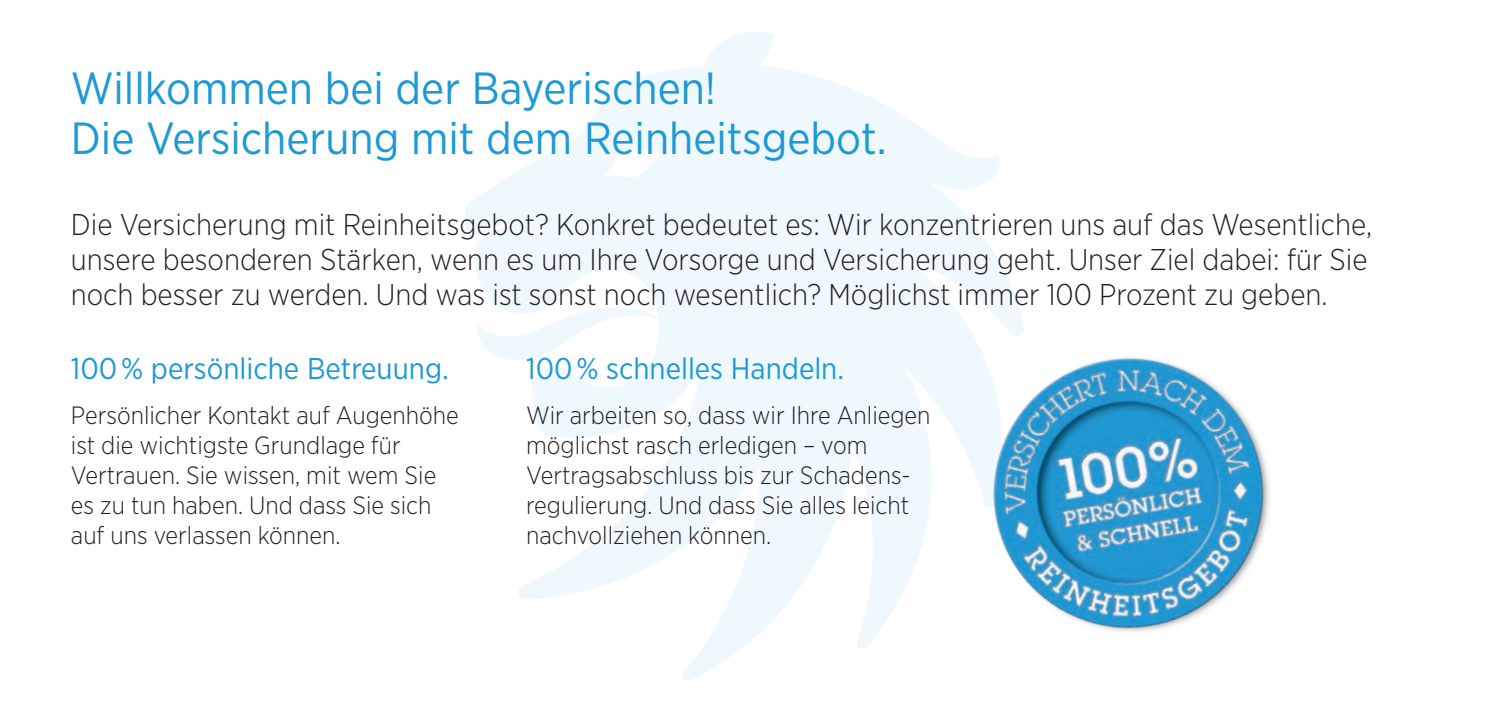
<style>
.page{position:relative;width:1489px;height:709px;background:#fff}
.page>*{position:absolute;margin:0;border:0;box-sizing:border-box;transform-origin:0 0}
.t1{font:45px/50px "Gotham Narrow";color:#1d99d6}
.t2{font:300 30px/35px "Gotham Narrow";color:#231f20}
.t3{font:30px "Gotham Narrow";color:#1d99d6}
.t4{font:300 25px/30px "Gotham Narrow";color:#231f20}
</style>
<div class="page">
<svg style="left:465px;top:32px;width:558px;height:648px;fill:#eff8fc"></svg>
<img style="left:948px;top:322px;width:322px;height:345px">
<h1 class="t1" style="left:71px;top:67px;width:817px">Willkommen bei der Bayerischen!<br>Die Versicherung mit dem Reinheitsgebot.</h1>
<p class="t2" style="left:71px;top:210px;width:1302px">Die Versicherung mit Reinheitsgebot? Konkret bedeutet es: Wir konzentrieren uns auf das Wesentliche, unsere besonderen Stärken, wenn es um Ihre Vorsorge und Versicherung geht. Unser Ziel dabei: für Sie noch besser zu werden. Und was ist sonst noch wesentlich? Möglichst immer 100 Prozent zu geben.</p>
<p class="t3" style="left:71px;top:357px;width:379px">100 % persönliche Betreuung.</p>
<p class="t4" style="left:71px;top:401px;width:389px">Persönlicher Kontakt auf Augenhöhe ist die wichtigste Grundlage für<br>Vertrauen. Sie wissen, mit wem Sie es zu tun haben. Und dass Sie sich auf uns verlassen können.</p>
<p class="t3" style="left:526px;top:357px;width:319px">100 % schnelles Handeln.</p>
<p class="t4" style="left:526px;top:401px;width:406px">Wir arbeiten so, dass wir Ihre Anliegen möglichst rasch erledigen – vom Vertragsabschluss bis zur Schadens&shy;regulierung. Und dass Sie alles leicht nachvollziehen können.</p>
</div>
